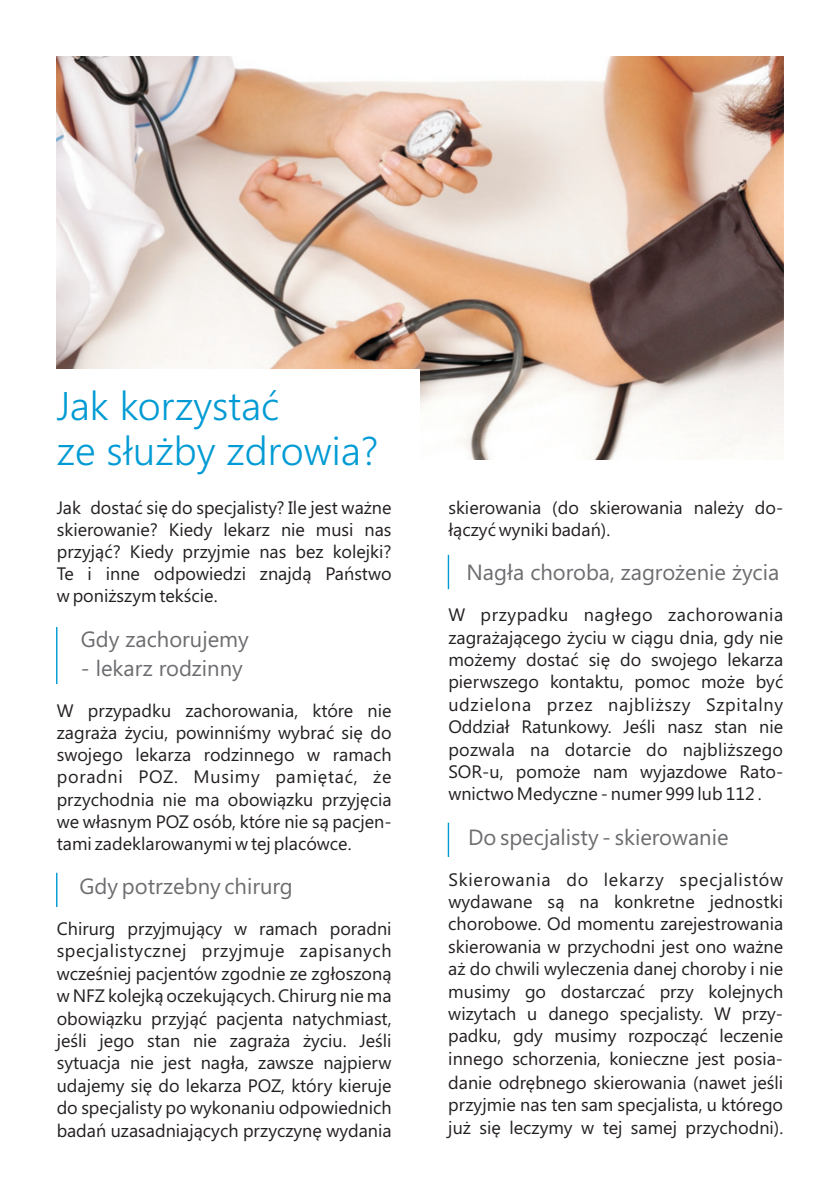
<style>
.page{position:relative;width:840px;height:1191px;background:#fff}
.page>*{position:absolute;margin:0;border:0;box-sizing:border-box;transform-origin:0 0}
.t1{font:300 40px/45.2px "Segoe UI";color:#009bd4}
.t2{font:22px "Segoe UI";color:#6c6d70}
.t3{font:18px/22.4px "Segoe UI";color:#231f20;text-align:justify}
</style>
<div class="page">
<img style="left:57px;top:57px;width:725px;height:402px">
<div style="left:0;top:369px;width:420px;height:113px;background:#fff"></div>
<hr style="left:56px;top:627px;width:1px;height:57px;background:#009bd4">
<hr style="left:56px;top:872px;width:1px;height:35px;background:#009bd4">
<hr style="left:447px;top:822px;width:2px;height:35px;background:#009bd4">
<hr style="left:447px;top:555px;width:2px;height:34px;background:#009bd4">
<h1 class="t1" style="left:57px;top:387px;width:323px">Jak korzystać<br>ze służby zdrowia?</h1>
<p class="t3" style="left:57px;top:498px;width:336px">Jak dostać się do specjalisty? Ile jest ważne skierowanie? Kiedy lekarz nie musi nas przyjąć? Kiedy przyjmie nas bez kolejki?<br>Te i inne odpowiedzi znajdą Państwo w poniższym tekście.</p>
<p class="t2" style="left:81px;top:630px;width:169px">Gdy zachorujemy</p>
<p class="t2" style="left:81px;top:660px;width:163px">- lekarz rodzinny</p>
<p class="t3" style="left:57px;top:701px;width:336px">W przypadku zachorowania, które nie zagraża życiu, powinniśmy wybrać się do swojego lekarza rodzinnego w ramach poradni POZ. Musimy pamiętać, że przychodnia nie ma obowiązku przyjęcia we własnym POZ osób, które nie są pacjen&shy;tami zadeklarowanymi w tej placówce.</p>
<p class="t2" style="left:79px;top:878px;width:215px">Gdy potrzebny chirurg</p>
<p class="t3" style="left:57px;top:919px;width:336px">Chirurg przyjmujący w ramach poradni specjalistycznej przyjmuje zapisanych wcześniej pacjentów zgodnie ze zgłoszoną w NFZ kolejką oczekujących. Chirurg nie ma obowiązku przyjąć pacjenta natychmiast, jeśli jego stan nie zagraża życiu. Jeśli sytuacja nie jest nagła, zawsze najpierw udajemy się do lekarza POZ, który kieruje do specjalisty po wykonaniu odpowiednich badań uzasadniających przyczynę wydania</p>
<p class="t3" style="left:448px;top:498px;width:336px">skierowania (do skierowania należy do&shy;łączyć wyniki badań).</p>
<p class="t2" style="left:466px;top:564px;width:314px">Nagła choroba, zagrożenie życia</p>
<p class="t3" style="left:448px;top:605px;width:336px">W przypadku nagłego zachorowania zagrażającego życiu w ciągu dnia, gdy nie możemy dostać się do swojego lekarza pierwszego kontaktu, pomoc może być udzielona przez najbliższy Szpitalny Oddział Ratunkowy. Jeśli nasz stan nie pozwala na dotarcie do najbliższego SOR-u, pomoże nam wyjazdowe Rato&shy;wnictwo Medyczne - numer 999 lub 112 .</p>
<p class="t2" style="left:468px;top:828px;width:262px">Do specjalisty - skierowanie</p>
<p class="t3" style="left:448px;top:869px;width:336px">Skierowania do lekarzy specjalistów wydawane są na konkretne jednostki chorobowe. Od momentu zarejestrowania skierowania w przychodni jest ono ważne aż do chwili wyleczenia danej choroby i nie musimy go dostarczać przy kolejnych wizytach u danego specjalisty. W przy&shy;padku, gdy musimy rozpocząć leczenie innego schorzenia, konieczne jest posia&shy;danie odrębnego skierowania (nawet jeśli przyjmie nas ten sam specjalista, u którego już się leczymy w tej samej przychodni).</p>
</div>
